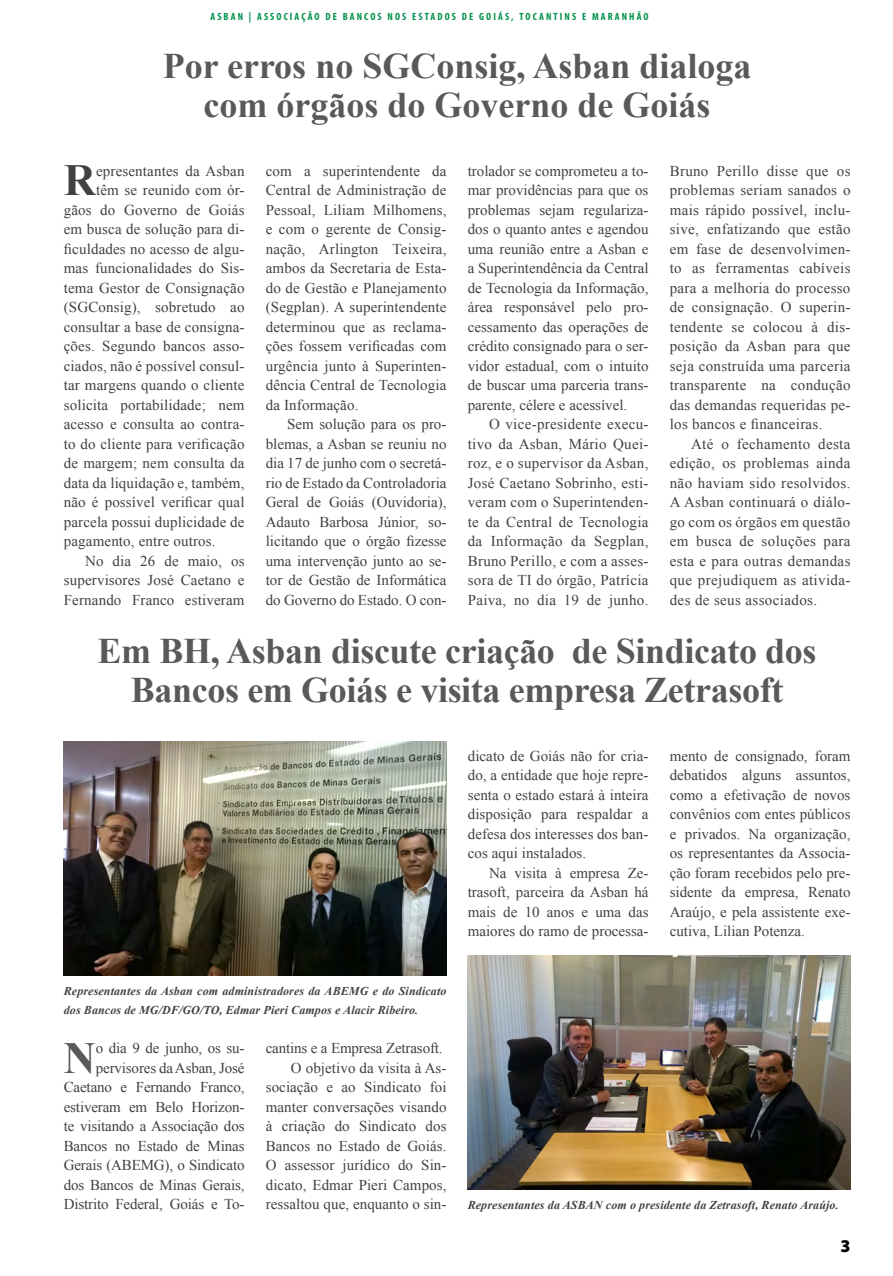
<style>
.page{position:relative;width:893px;height:1276px;background:#fff}
.page>*{position:absolute;margin:0;border:0;box-sizing:border-box;transform-origin:0 0}
.t1{font:700 44.4px "Times New Roman";color:#414042}
.t2{font:700 44.4px "Times New Roman";color:#58595b}
.t3{font:700 36px/39px "Times New Roman";letter-spacing:-.01em;color:#58595b;text-align:center}
.t4{font:900 18px "Myriad Pro";color:#000}
.t5{font:15px/19.5px "Times New Roman";letter-spacing:.01em;color:#414042;text-align:justify}
.t6{font:15px/19.5px "Times New Roman";letter-spacing:-.01em;color:#414042;text-align:right}
.t7{font:italic 700 12px/19.5px "Times New Roman";letter-spacing:.01em;color:#414042}
.t8{font:700 condensed 10.5px "Myriad Pro";letter-spacing:.2em;color:#00904d}
</style>
<div class="page">
<img style="left:64px;top:741px;width:382px;height:234px">
<img style="left:468px;top:955px;width:382px;height:234px">
<p class="t8" style="left:210px;top:10px;width:439px">ASBAN | ASSOCIAÇÃO DE BANCOS NOS ESTADOS DE GOIÁS, TOCANTINS E MARANHÃO</p>
<h2 class="t3" style="left:163px;top:46px;width:590px">Por erros no SGConsig, Asban dialoga com órgãos do Governo de Goiás</h2>
<h1 class="t1" style="left:64px;top:149px;width:34px">R</h1>
<p class="t5" style="left:96px;top:161px;width:150px">epresentantes da Asban</p>
<p class="t5" style="left:96px;top:180px;width:150px">têm se reunido com ór-</p>
<p class="t5" style="left:64px;top:200px;width:182px">gãos do Governo de Goiás</p>
<p class="t5" style="left:64px;top:219px;width:182px">em busca de solução para di-</p>
<p class="t5" style="left:64px;top:239px;width:182px">ficuldades no acesso de algu-</p>
<p class="t5" style="left:64px;top:258px;width:182px">mas funcionalidades do Sis-</p>
<p class="t5" style="left:64px;top:278px;width:182px">tema Gestor de Consignação</p>
<p class="t5" style="left:64px;top:297px;width:182px">(SGConsig), sobretudo ao</p>
<p class="t5" style="left:64px;top:317px;width:182px">consultar a base de consigna-</p>
<p class="t5" style="left:64px;top:336px;width:182px">ções. Segundo bancos asso-</p>
<p class="t5" style="left:64px;top:356px;width:182px">ciados, não é possível consul-</p>
<p class="t5" style="left:64px;top:375px;width:182px">tar margens quando o cliente</p>
<p class="t5" style="left:64px;top:395px;width:182px">solicita portabilidade; nem</p>
<p class="t5" style="left:64px;top:414px;width:182px">acesso e consulta ao contra-</p>
<p class="t5" style="left:64px;top:434px;width:182px">to do cliente para verificação</p>
<p class="t5" style="left:64px;top:453px;width:182px">de margem; nem consulta da</p>
<p class="t5" style="left:64px;top:473px;width:182px">data da liquidação e, também,</p>
<p class="t5" style="left:64px;top:492px;width:182px">não é possível verificar qual</p>
<p class="t5" style="left:64px;top:512px;width:182px">parcela possui duplicidade de</p>
<p class="t5" style="left:64px;top:531px;width:153px">pagamento, entre outros.</p>
<p class="t5" style="left:85px;top:551px;width:161px">No dia 26 de maio, os</p>
<p class="t5" style="left:64px;top:570px;width:182px">supervisores José Caetano e</p>
<p class="t5" style="left:64px;top:590px;width:182px">Fernando Franco estiveram</p>
<p class="t5" style="left:266px;top:161px;width:182px">com a superintendente da Central de Administração de Pessoal, Liliam Milhomens, e com o gerente de Consig&shy;nação, Arlington Teixeira, ambos da Secretaria de Esta&shy;do de Gestão e Planejamento (Segplan). A superintendente determinou que as reclama&shy;ções fossem verificadas com urgência junto à Superinten&shy;dência Central de Tecnologia da Informação.</p>
<p class="t5" style="left:266px;top:414px;width:182px;text-indent:21px">Sem solução para os pro&shy;blemas, a Asban se reuniu no dia 17 de junho com o secretá&shy;rio de Estado da Controladoria Geral de Goiás (Ouvidoria), Adauto Barbosa Júnior, so&shy;licitando que o órgão fizesse uma intervenção junto ao se&shy;tor de Gestão de Informática do Governo do Estado. O con-</p>
<p class="t5" style="left:468px;top:161px;width:182px">trolador se comprometeu a to&shy;mar providências para que os problemas sejam regulariza&shy;dos o quanto antes e agendou uma reunião entre a Asban e a Superintendência da Central de Tecnologia da Informação, área responsável pelo pro&shy;cessamento das operações de crédito consignado para o ser&shy;vidor estadual, com o intuito de buscar uma parceria trans&shy;parente, célere e acessível.</p>
<p class="t5" style="left:468px;top:414px;width:182px;text-indent:21px">O vice-presidente execu&shy;tivo da Asban, Mário Quei&shy;roz, e o supervisor da Asban, José Caetano Sobrinho, esti&shy;veram com o Superintenden&shy;te da Central de Tecnologia da Informação da Segplan, Bruno Perillo, e com a asses&shy;sora de TI do órgão, Patrícia Paiva, no dia 19 de junho.</p>
<p class="t5" style="left:670px;top:161px;width:182px">Bruno Perillo disse que os problemas seriam sanados o mais rápido possível, inclu&shy;sive, enfatizando que estão em fase de desenvolvimen&shy;to as ferramentas cabíveis para a melhoria do processo de consignação. O superin&shy;tendente se colocou à dis&shy;posição da Asban para que seja construída uma parceria transparente na condução das demandas requeridas pe&shy;los bancos e financeiras.</p>
<p class="t5" style="left:670px;top:434px;width:182px;text-indent:21px">Até o fechamento desta edição, os problemas ainda não haviam sido resolvidos.<br>A Asban continuará o diálo&shy;go com os órgãos em questão em busca de soluções para esta e para outras demandas que prejudiquem as ativida&shy;des de seus associados.</p>
<h2 class="t3" style="left:98px;top:631px;width:720px">Em BH, Asban discute criação de Sindicato dos<br>Bancos em Goiás e visita empresa Zetrasoft</h2>
<p class="t7" style="left:64px;top:980px;width:384px">Representantes da Asban com administradores da ABEMG e do Sindicato dos Bancos de MG/DF/GO/TO, Edmar Pieri Campos e Alacir Ribeiro.</p>
<p class="t6" style="left:64px;top:1038px;width:182px">o dia 9 de junho, os su&shy;pervisores da Asban, José<br>Caetano e Fernando Franco, estiveram em Belo Horizon&shy;te visitando a Associação dos<br>Bancos no Estado de Minas<br>Gerais (ABEMG), o Sindicato dos Bancos de Minas Gerais,<br>Distrito Federal, Goiás e To-</p>
<p class="t5" style="left:266px;top:1038px;width:182px;text-align:right">cantins e a Empresa Zetrasoft.<br>O objetivo da visita à As&shy;sociação e ao Sindicato foi manter conversações visando à criação do Sindicato dos<br>Bancos no Estado de Goiás.<br>O assessor jurídico do Sin&shy;dicato, Edmar Pieri Campos, ressaltou que, enquanto o sin-</p>
<h1 class="t2" style="left:64px;top:1027px;width:34px">N</h1>
<p class="t5" style="left:468px;top:746px;width:182px">dicato de Goiás não for cria&shy;do, a entidade que hoje repre&shy;senta o estado estará à inteira disposição para respaldar a defesa dos interesses dos ban&shy;cos aqui instalados.</p>
<p class="t5" style="left:468px;top:863px;width:182px;text-indent:21px">Na visita à empresa Ze&shy;trasoft, parceira da Asban há mais de 10 anos e uma das maiores do ramo de processa-</p>
<p class="t5" style="left:670px;top:746px;width:182px">mento de consignado, foram debatidos alguns assuntos, como a efetivação de novos convênios com entes públicos e privados. Na organização, os representantes da Associa&shy;ção foram recebidos pelo pre&shy;sidente da empresa, Renato Araújo, e pela assistente exe&shy;cutiva, Lilian Potenza.</p>
<p class="t7" style="left:468px;top:1195px;width:372px">Representantes da ASBAN com o presidente da Zetrasoft, Renato Araújo.</p>
<p class="t4" style="left:840px;top:1235px;width:12px">3</p>
</div>
